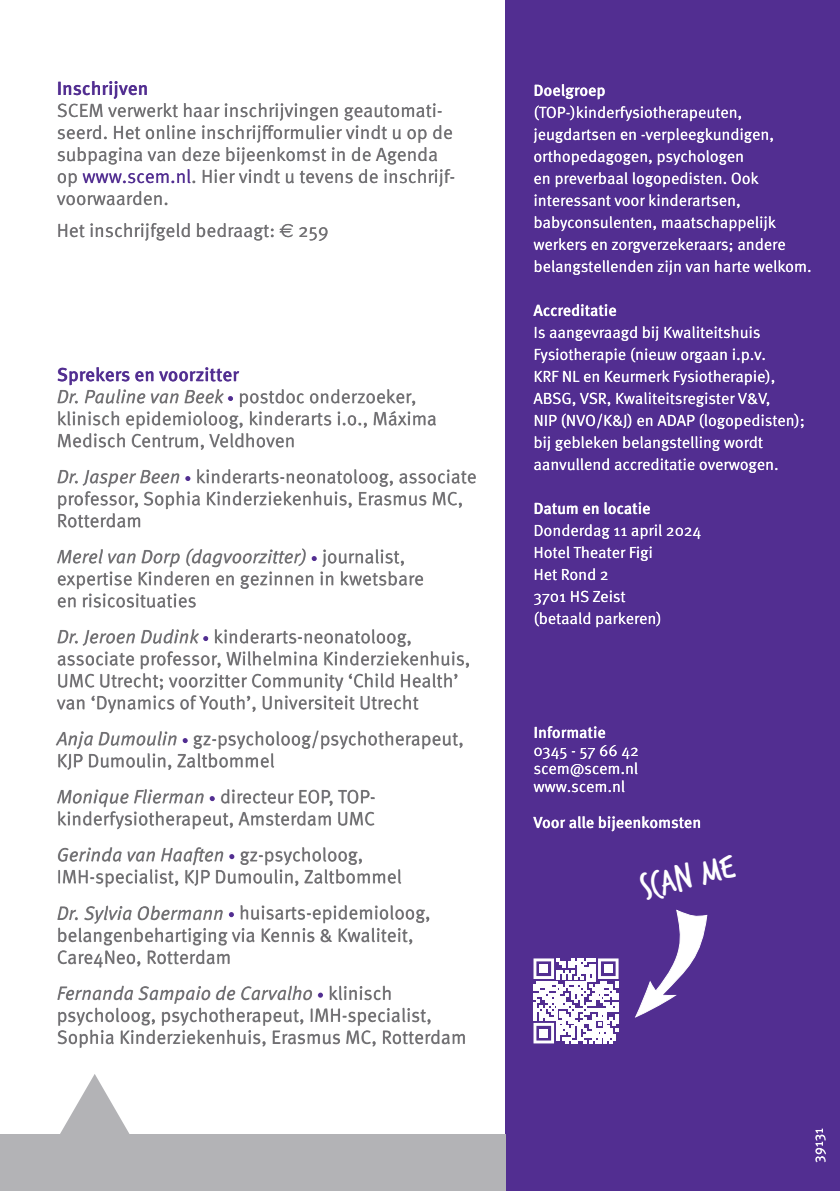
<style>
.page{position:relative;width:840px;height:1191px;background:#fff}
.page>*{position:absolute;margin:0;border:0;box-sizing:border-box;transform-origin:0 0}
.t1{font:37px "Trash Hand";color:#fff}
.t2{font:19px/22px "Meta Pro Norm";color:#717073}
.t3{font:19px "Meta Pro Norm Ita";color:#717073}
.t4{font:500 19px "Meta Pro";color:#522e91}
.t5{font:16px/22px "Meta Pro Norm";color:#fff}
.t6{font:500 16px "Meta Pro";color:#fff}
.t7{font:14px "Meta Pro Norm";color:#fff}
.s1{color:#522e91}
.s2{font-family:"Euro Sans Std"}
.s3{font-family:"Meta Pro Norm Ita"}
.s4{font-size:13px;color:#522e91}
.s5{font-family:"Meta Pro Norm";font-size:13px;color:#522e91}
.s6{font-family:"Meta Pro Norm"}
</style>
<div class="page">
<div style="left:505px;top:0;width:334px;height:1191px;background:#522e91"></div>
<svg style="left:58px;top:223px;width:269px;height:18px"></svg>
<svg style="left:57px;top:81px;width:397px;height:124px"></svg>
<svg style="left:533px;top:816px;width:166px;height:15px"></svg>
<svg style="left:534px;top:745px;width:103px;height:47px"></svg>
<svg style="left:534px;top:726px;width:70px;height:12px"></svg>
<svg style="left:535px;top:611px;width:124px;height:16px"></svg>
<svg style="left:534px;top:590px;width:91px;height:15px"></svg>
<svg style="left:535px;top:568px;width:72px;height:12px"></svg>
<svg style="left:535px;top:546px;width:116px;height:15px"></svg>
<svg style="left:535px;top:524px;width:165px;height:15px"></svg>
<svg style="left:534px;top:502px;width:115px;height:12px"></svg>
<svg style="left:534px;top:458px;width:243px;height:15px"></svg>
<svg style="left:534px;top:436px;width:228px;height:15px"></svg>
<svg style="left:535px;top:413px;width:268px;height:16px"></svg>
<svg style="left:533px;top:392px;width:235px;height:15px"></svg>
<svg style="left:535px;top:369px;width:238px;height:16px"></svg>
<svg style="left:535px;top:347px;width:229px;height:16px"></svg>
<svg style="left:535px;top:326px;width:224px;height:15px"></svg>
<svg style="left:533px;top:304px;width:82px;height:12px"></svg>
<svg style="left:534px;top:260px;width:276px;height:15px"></svg>
<svg style="left:534px;top:238px;width:250px;height:15px"></svg>
<svg style="left:534px;top:216px;width:241px;height:15px"></svg>
<svg style="left:534px;top:194px;width:205px;height:14px"></svg>
<svg style="left:534px;top:172px;width:224px;height:15px"></svg>
<svg style="left:534px;top:150px;width:208px;height:15px"></svg>
<svg style="left:534px;top:128px;width:238px;height:15px"></svg>
<svg style="left:535px;top:105px;width:205px;height:16px"></svg>
<svg style="left:534px;top:84px;width:70px;height:15px"></svg>
<div style="left:0;top:1134px;width:505px;height:57px;background:#b3b3b6"></div>
<svg style="left:60px;top:1074px;width:70px;height:60px"></svg>
<svg style="left:815px;top:1128px;width:10px;height:34px"></svg>
<svg style="left:58px;top:985px;width:406px;height:62px"></svg>
<svg style="left:58px;top:905px;width:371px;height:62px"></svg>
<svg style="left:58px;top:847px;width:343px;height:40px"></svg>
<svg style="left:57px;top:789px;width:317px;height:40px"></svg>
<svg style="left:56px;top:731px;width:406px;height:39px"></svg>
<svg style="left:57px;top:629px;width:412px;height:84px"></svg>
<svg style="left:57px;top:548px;width:366px;height:60px"></svg>
<svg style="left:58px;top:469px;width:417px;height:59px"></svg>
<svg style="left:58px;top:367px;width:377px;height:83px"></svg>
<svg style="left:533px;top:958px;width:85px;height:85px"></svg>
<div style="left:539px;top:964px;width:9px;height:9px;background:#fff"></div>
<div style="left:603px;top:964px;width:9px;height:9px;background:#fff"></div>
<div style="left:539px;top:1028px;width:9px;height:9px;background:#fff"></div>
<svg style="left:635px;top:910px;width:71px;height:107px"></svg>
<p class="t4" style="left:57px;top:74px;width:93px">Inschrijven</p>
<p class="t2" style="left:57px;top:98px;width:400px">SCEM verwerkt haar inschrijvingen geautomati&shy;seerd. Het online inschrijfformulier vindt u op de subpagina van deze bijeenkomst in de Agenda op <span class="s1">www.scem.nl</span>. Hier vindt u tevens de inschrijf&shy;voorwaarden.</p>
<p class="t2" style="left:57px;top:218px;width:273px">Het inschrijfgeld bedraagt: <span class="s2">€</span> 259</p>
<p class="t4" style="left:57px;top:360px;width:184px">Sprekers en voorzitter</p>
<p class="t2" style="left:57px;top:384px;width:381px"><span class="s3">Dr. Pauline van Beek</span> <span class="s4">•</span> postdoc onderzoeker, klinisch epidemioloog, kinderarts i.o., Máxima<br>Medisch Centrum, Veldhoven</p>
<p class="t2" style="left:57px;top:464px;width:421px"><span class="s3">Dr. Jasper Been</span> <span class="s4">•</span> kinderarts-neonatoloog, associate professor, Sophia Kinderziekenhuis, Erasmus MC,<br>Rotterdam</p>
<p class="t3" style="left:57px;top:542px;width:350px">Merel van Dorp (dagvoorzitter) <span class="s5">•</span> <span class="s6">journalist,</span></p>
<p class="t2" style="left:57px;top:566px;width:368px">expertise Kinderen en gezinnen in kwetsbare en risicosituaties</p>
<p class="t2" style="left:57px;top:624px;width:415px"><span class="s3">Dr. Jeroen Dudink</span> <span class="s4">•</span> kinderarts-neonatoloog, associate professor, Wilhelmina Kinderziekenhuis, UMC Utrecht; voorzitter Community ‘Child Health’ van ‘Dynamics of Youth’, Universiteit Utrecht</p>
<p class="t2" style="left:57px;top:726px;width:408px"><span class="s3">Anja Dumoulin</span> <span class="s4">•</span> gz-psycholoog/psychotherapeut,<br>KJP Dumoulin, Zaltbommel</p>
<p class="t2" style="left:57px;top:784px;width:320px"><span class="s3">Monique Flierman</span> <span class="s4">•</span> directeur EOP, TOP&shy;kinderfysiotherapeut, Amsterdam UMC</p>
<p class="t3" style="left:57px;top:840px;width:308px">Gerinda van Haaften <span class="s5">•</span> <span class="s6">gz-psycholoog,</span></p>
<p class="t2" style="left:57px;top:857px;width:375px;line-height:36px">IMH-specialist, KJP Dumoulin, Zaltbommel<br><span class="s3">Dr. Sylvia Obermann</span> <span class="s4">•</span> huisarts-epidemioloog,</p>
<p class="t2" style="left:57px;top:922px;width:358px">belangenbehartiging via Kennis &amp; Kwaliteit,<br>Care4Neo, Rotterdam</p>
<p class="t3" style="left:57px;top:978px;width:337px">Fernanda Sampaio de Carvalho <span class="s5">•</span> <span class="s6">klinisch</span></p>
<p class="t2" style="left:57px;top:1002px;width:411px">psycholoog, psychotherapeut, IMH-specialist,<br>Sophia Kinderziekenhuis, Erasmus MC, Rotterdam</p>
<p class="t6" style="left:533px;top:78px;width:73px">Doelgroep</p>
<p class="t5" style="left:533px;top:100px;width:279px">(TOP-)kinderfysiotherapeuten, jeugdartsen en -verpleegkundigen, orthopedagogen, psychologen<br>en preverbaal logopedisten. Ook interessant voor kinderartsen, babyconsulenten, maatschappelijk werkers en zorgverzekeraars; andere belangstellenden zijn van harte welkom.</p>
<p class="t6" style="left:533px;top:298px;width:85px">Accreditatie</p>
<p class="t5" style="left:533px;top:320px;width:273px">Is aangevraagd bij Kwaliteitshuis Fysiotherapie (nieuw orgaan i.p.v.<br>KRF NL en Keurmerk Fysiotherapie), ABSG, VSR, Kwaliteitsregister V&amp;V,<br>NIP (NVO/K&amp;J) en ADAP (logopedisten); bij gebleken belangstelling wordt aanvullend accreditatie overwogen.</p>
<p class="t6" style="left:533px;top:496px;width:118px">Datum en locatie</p>
<p class="t5" style="left:533px;top:518px;width:169px">Donderdag 11 april 2024<br>Hotel Theater Figi<br>Het Rond 2<br>3701 HS Zeist<br>(betaald parkeren)</p>
<p class="t6" style="left:533px;top:720px;width:74px">Informatie</p>
<p class="t5" style="left:533px;top:740px;width:107px;line-height:18px;text-align:justify">0345 - 57 66 42 scem@scem.nl www.scem.nl</p>
<p class="t6" style="left:533px;top:810px;width:169px">Voor alle bijeenkomsten</p>
<h1 class="t1" style="left:637px;top:869px;width:96px;rotate:-13deg">scan me</h1>
<p class="t7" style="left:807px;top:1162px;width:36px;rotate:-90deg">39131</p>
</div>
